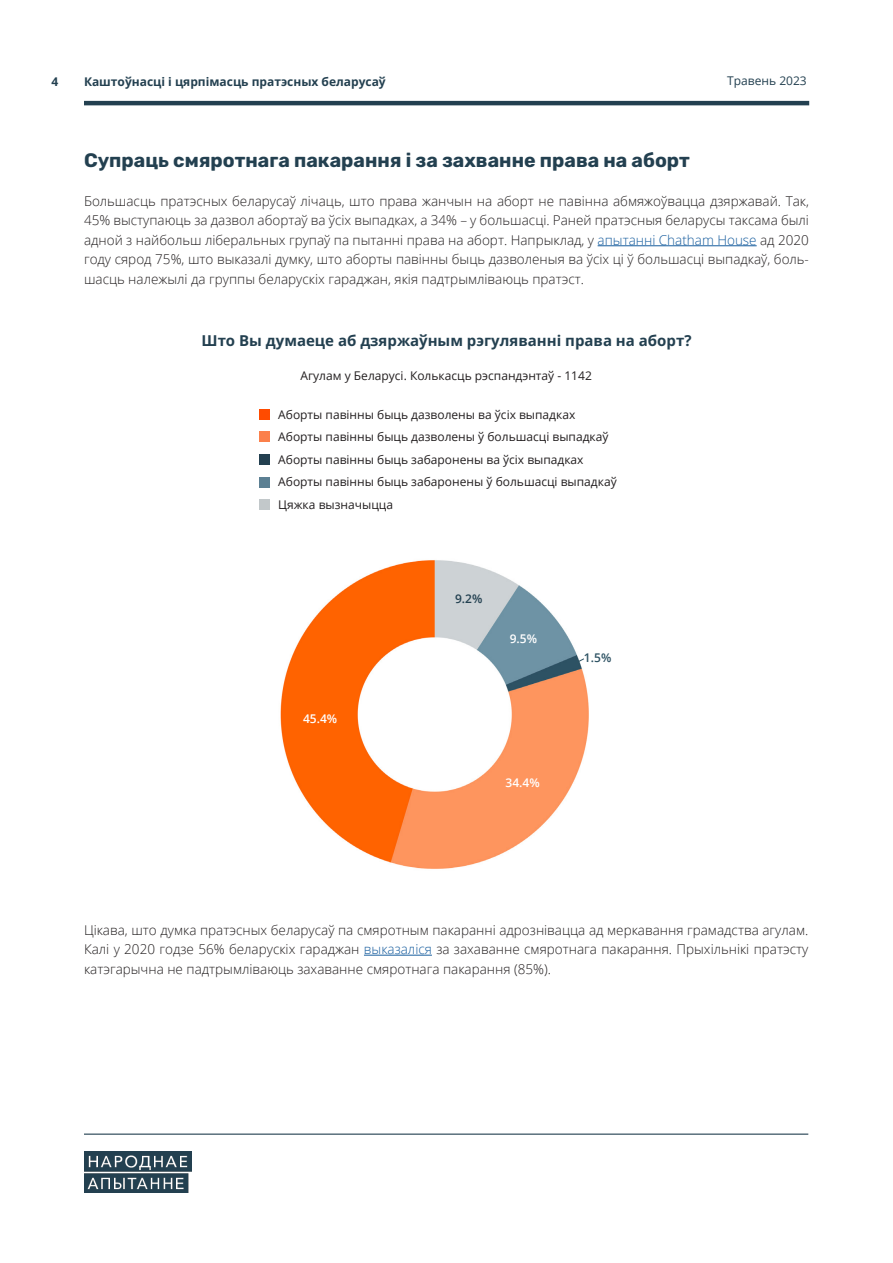
<style>
.page{position:relative;width:893px;height:1263px;background:#fff}
.page>*{position:absolute;margin:0;border:0;box-sizing:border-box;transform-origin:0 0}
.t1{font:700 19.5px "Rubik";color:#234050}
.t2{font:700 15px "Open Sans";color:#234050}
.t3{font:300 13.5px/19.5px "Open Sans";color:#231f20;text-align:justify}
.t4{font:12px "Open Sans";color:#231f20}
.t5{font:700 12px "Open Sans";color:#234050}
.t6{font:600 12px "Open Sans";color:#fff}
.t7{font:12px "Open Sans";color:#234050}
.t8{font:600 12px "Open Sans";color:#2d5263}
.t9{font:600 12px "Open Sans";color:#234151}
.s1{color:#175d9e}
</style>
<div class="page">
<hr style="left:84px;top:101px;width:725px;height:4px;background:#234050">
<hr style="left:84px;top:1133px;width:724px;height:2px;background:#234050">
<img style="left:84px;top:1152px;width:108px;height:40px">
<hr style="left:598px;top:245px;width:159px;height:1px;background:#175d9e">
<img style="left:280px;top:560px;width:309px;height:309px">
<div style="left:259px;top:410px;width:10px;height:10px;background:#ff4b00"></div>
<div style="left:259px;top:431px;width:11px;height:10px;background:#fb804b"></div>
<div style="left:259px;top:455px;width:10px;height:10px;background:#234050"></div>
<div style="left:259px;top:478px;width:10px;height:10px;background:#5c8093"></div>
<div style="left:259px;top:499px;width:11px;height:10px;background:#c2c8ca"></div>
<svg style="left:575px;top:658px;width:9px;height:5px"></svg>
<hr style="left:364px;top:955px;width:68px;height:1px;background:#175d9e">
<p class="t5" style="left:51px;top:74px;width:8px">4</p>
<p class="t5" style="left:84px;top:74px;width:303px">Каштоўнасці і цярпімасць пратэсных беларусаў</p>
<p class="t7" style="left:727px;top:73px;width:81px">Травень 2023</p>
<p class="t1" style="left:84px;top:149px;width:607px">Супраць смяротнага пакарання і за захванне права на аборт</p>
<p class="t3" style="left:84px;top:191px;width:726px">Большасць пратэсных беларусаў лічаць, што права жанчын на аборт не павінна абмяжоўвацца дзяржавай. Так, 45% выступаюць за дазвол абортаў ва ўсіх выпадках, а 34% – у большасці. Раней пратэсныя беларусы таксама былі адной з найбольш ліберальных групаў па пытанні права на аборт. Напрыклад, у <span class="s1">апытанні Chatham House</span> ад 2020 году сярод 75%, што выказалі думку, што аборты павінны быць дазволеныя ва ўсіх ці ў большасці выпадкаў, боль&shy;шасць належылі да группы беларускіх гараджан, якія падтрымліваюць пратэст.</p>
<p class="t2" style="left:201px;top:330px;width:491px">Што Вы думаеце аб дзяржаўным рэгуляванні права на аборт?</p>
<p class="t4" style="left:300px;top:368px;width:293px">Агулам у Беларусі. Колькасць рэспандэнтаў - 1142</p>
<p class="t4" style="left:278px;top:406px;width:299px">Аборты павінны быць дазволены ва ўсіх выпадках</p>
<p class="t4" style="left:278px;top:429px;width:332px">Аборты павінны быць дазволены ў большасці выпадкаў</p>
<p class="t4" style="left:278px;top:451px;width:307px">Аборты павінны быць забаронены ва ўсіх выпадках</p>
<p class="t4" style="left:278px;top:474px;width:340px">Аборты павінны быць забаронены ў большасці выпадкаў</p>
<p class="t4" style="left:278px;top:496px;width:116px">Цяжка вызначыцца</p>
<p class="t6" style="left:303px;top:711px;width:36px">45.4%</p>
<p class="t9" style="left:455px;top:591px;width:29px">9.2%</p>
<p class="t6" style="left:510px;top:631px;width:29px">9.5%</p>
<p class="t8" style="left:584px;top:649px;width:29px">1.5%</p>
<p class="t6" style="left:506px;top:774px;width:36px">34.4%</p>
<p class="t3" style="left:84px;top:920px;width:726px">Цікава, што думка пратэсных беларусаў па смяротным пакаранні адрознівацца ад меркавання грамадства агулам.<br>Калі у 2020 годзе 56% беларускіх гараджан <span class="s1">выказаліся</span> за захаванне смяротнага пакарання. Прыхільнікі пратэсту катэгарычна не падтрымліваюць захаванне смяротнага пакарання (85%).</p>
</div>
